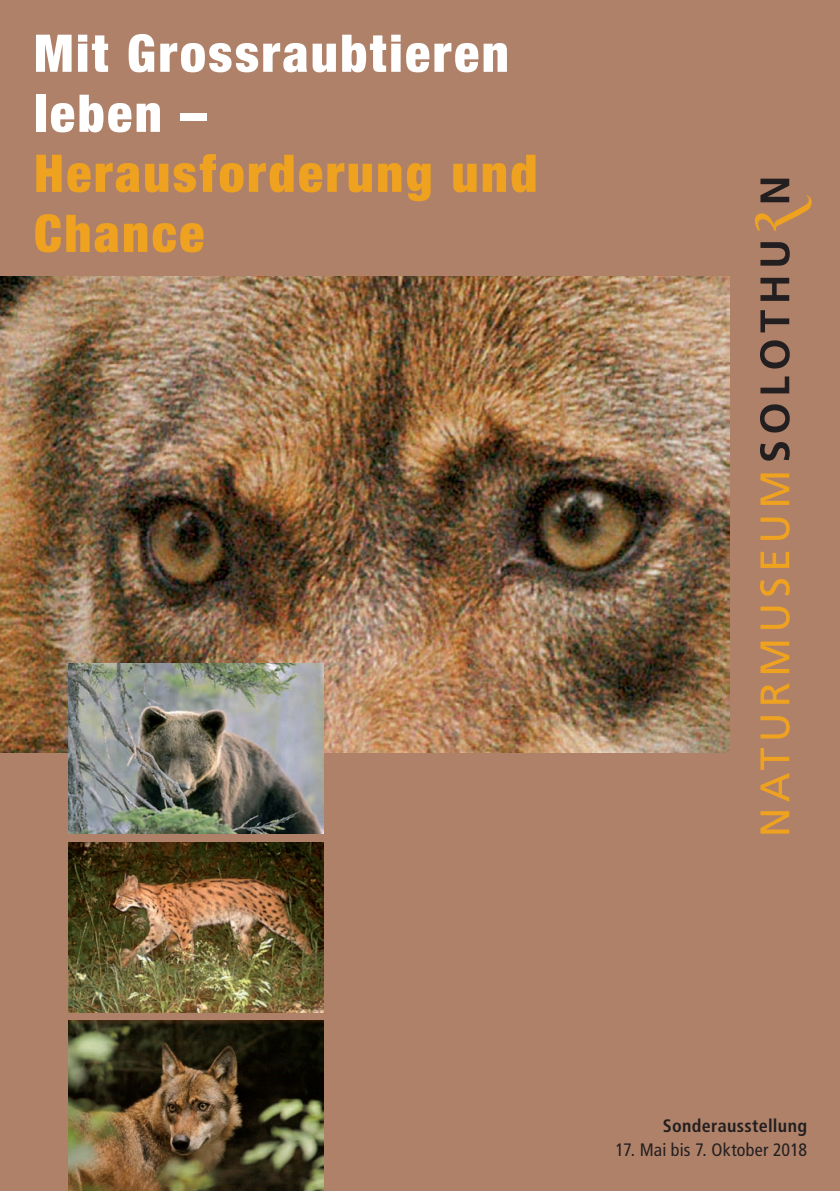
<style>
.page{position:relative;width:840px;height:1191px;background:#fff}
.page>*{position:absolute;margin:0;border:0;box-sizing:border-box;transform-origin:0 0}
.t1{font:900 condensed 52px/60px "Helvetica Neue";letter-spacing:.05em;color:#fff}
.t2{font:900 condensed 52px/60px "Helvetica Neue";letter-spacing:.05em;color:#eea21f}
.t3{font:condensed 18px "Frutiger";letter-spacing:.01em;color:#231f20}
.t4{font:700 condensed 18px "Frutiger";letter-spacing:.015em;color:#231f20}
</style>
<div class="page">
<div style="left:0;top:0;width:839px;height:1191px;background:#af8169"></div>
<img style="left:0;top:276px;width:728px;height:477px">
<img style="left:68px;top:1020px;width:255px;height:171px">
<img style="left:68px;top:663px;width:255px;height:170px">
<img style="left:68px;top:842px;width:255px;height:170px">
<svg style="left:760px;top:811px;width:28px;height:22px"></svg>
<svg style="left:760px;top:748px;width:28px;height:53px"></svg>
<svg style="left:760px;top:716px;width:29px;height:22px"></svg>
<svg style="left:760px;top:684px;width:28px;height:20px"></svg>
<svg style="left:760px;top:641px;width:28px;height:32px"></svg>
<svg style="left:760px;top:606px;width:29px;height:23px"></svg>
<svg style="left:760px;top:579px;width:29px;height:16px"></svg>
<svg style="left:760px;top:552px;width:28px;height:16px"></svg>
<svg style="left:760px;top:517px;width:29px;height:23px"></svg>
<svg style="left:760px;top:473px;width:28px;height:32px"></svg>
<svg style="left:760px;top:442px;width:29px;height:18px"></svg>
<svg style="left:760px;top:404px;width:29px;height:28px"></svg>
<svg style="left:760px;top:376px;width:28px;height:17px"></svg>
<svg style="left:760px;top:340px;width:29px;height:28px"></svg>
<svg style="left:760px;top:310px;width:28px;height:22px"></svg>
<svg style="left:760px;top:278px;width:28px;height:23px"></svg>
<svg style="left:760px;top:242px;width:29px;height:24px"></svg>
<svg style="left:755px;top:179px;width:57px;height:52px"></svg>
<p class="t1" style="left:34px;top:20px;width:476px">Mit Grossraubtieren leben –</p>
<p class="t2" style="left:34px;top:140px;width:504px">Herausforderung und<br>Chance</p>
<p class="t4" style="left:662px;top:1115px;width:145px">Sonderausstellung</p>
<p class="t3" style="left:615px;top:1139px;width:193px">17. Mai bis 7. Oktober 2018</p>
</div>
